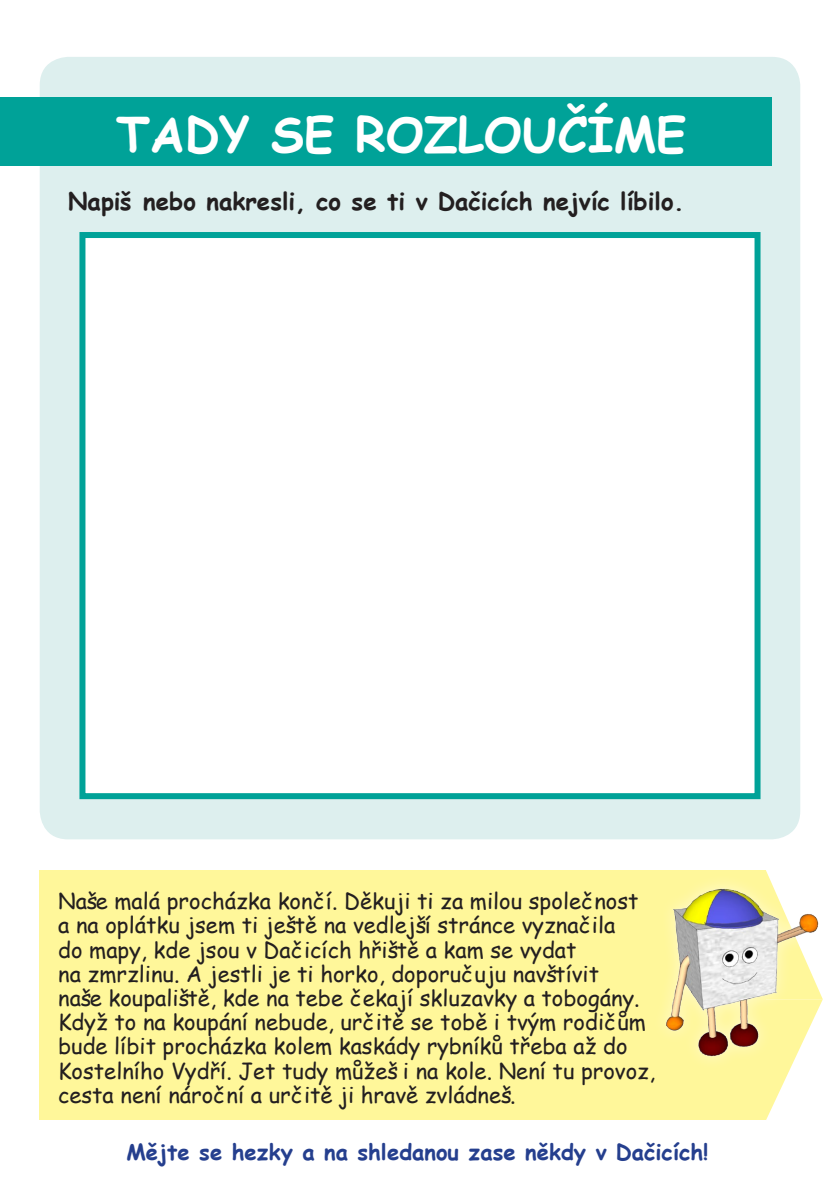
<style>
.page{position:relative;width:840px;height:1191px;background:#fff}
.page>*{position:absolute;margin:0;border:0;box-sizing:border-box;transform-origin:0 0}
.t1{font:700 48px "Comic Sans MS";color:#fff}
.t2{font:700 24px "Comic Sans MS";color:#231f20}
.t3{font:22px/24.2px "Comic Sans MS";color:#231f20}
.t4{font:700 22px "Comic Sans MS";color:#253f8e}
</style>
<div class="page">
<div style="left:40px;top:57px;width:759px;height:782px;background:#ddefee;border-radius:28px"></div>
<div style="left:0;top:98px;width:771px;height:68px;background:#00a298"></div>
<div style="left:79px;top:232px;width:681px;height:567px;background:#fff;border:6px solid #00a298"></div>
<div style="left:40px;top:870px;width:725px;height:250px;background:#fff79a"></div>
<svg style="left:765px;top:870px;width:25px;height:250px"></svg>
<div style="left:651px;top:872px;width:180px;height:198px;background:#fff;opacity:.5"></div>
<img style="left:661px;top:881px;width:157px;height:178px">
<p class="t1" style="left:116px;top:99px;width:571px">TADY SE ROZLOUČÍME</p>
<p class="t2" style="left:68px;top:183px;width:617px">Napiš nebo nakresli, co se ti v Dačicích nejvíc líbilo.</p>
<p class="t3" style="left:58px;top:888px;width:598px">Naše malá procházka končí. Děkuji ti za milou společnost a na oplátku jsem ti ještě na vedlejší stránce vyznačila<br>do mapy, kde jsou v Dačicích hřiště a kam se vydat<br>na zmrzlinu. A jestli je ti horko, doporučuju navštívit<br>naše koupaliště, kde na tebe čekají skluzavky a tobogány.<br>Když to na koupání nebude, určitě se tobě i tvým rodičům bude líbit procházka kolem kaskády rybníků třeba až do Kostelního Vydří. Jet tudy můžeš i na kole. Není tu provoz, cesta není nároční a určitě ji hravě zvládneš.</p>
<p class="t4" style="left:126px;top:1135px;width:583px">Mějte se hezky a na shledanou zase někdy v Dačicích!</p>
</div>
